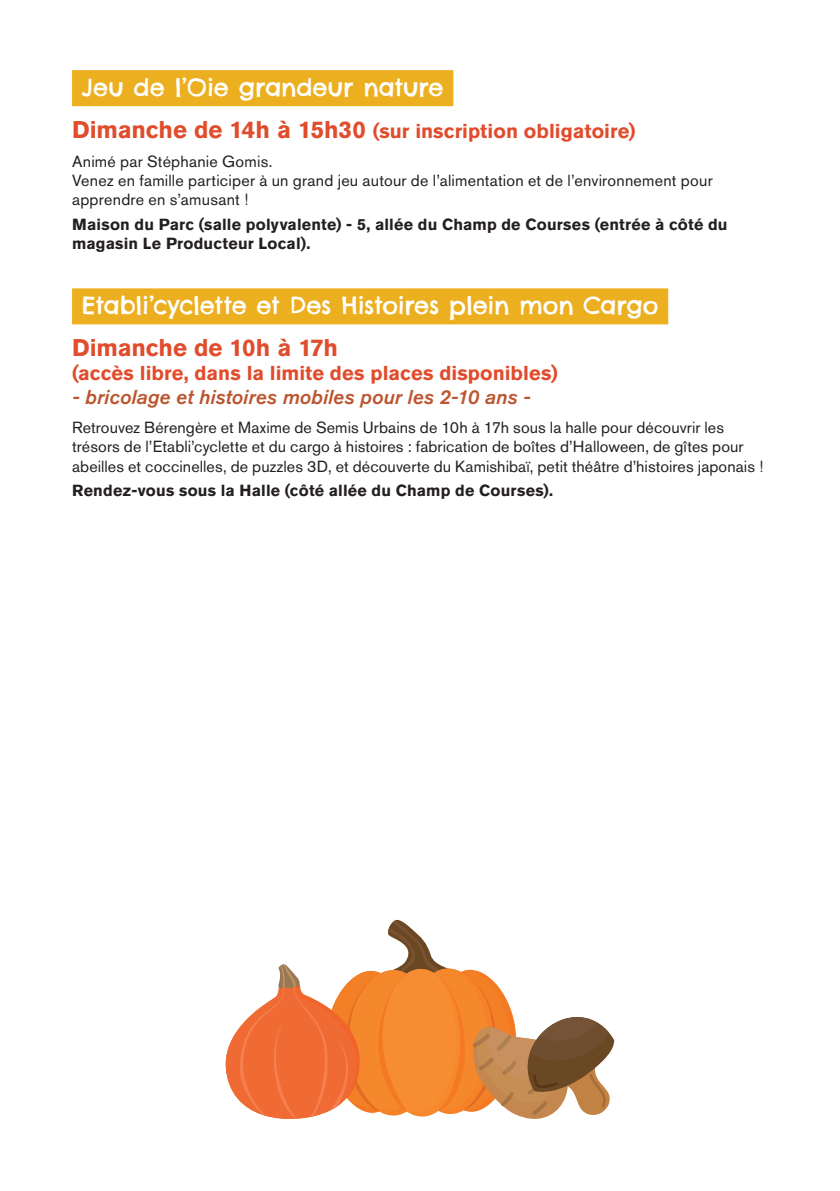
<style>
.page{position:relative;width:840px;height:1191px;background:#fff}
.page>*{position:absolute;margin:0;border:0;box-sizing:border-box;transform-origin:0 0}
.t1{font:24px "Chelsea Market Pro";letter-spacing:-.01em;color:#fff}
.t2{font:700 24px "Akzidenz Grotesk Std";letter-spacing:-.01em;color:#e04c2c}
.t3{font:700 20px "Akzidenz Grotesk Std";letter-spacing:.005em;color:#e04c2c}
.t4{font:italic 500 20px "Akzidenz Grotesk Std";letter-spacing:.005em;color:#bb5631}
.t5{font:16px/19.2px "Akzidenz Grotesk Std";letter-spacing:.01em;color:#231f20}
.t6{font:700 16px/19.2px "Akzidenz Grotesk Std";letter-spacing:.01em;color:#231f20}
.s1{font-size:24px}
</style>
<div class="page">
<div style="left:72px;top:70px;width:381px;height:36px;background:#ecaf20"></div>
<div style="left:72px;top:288px;width:595px;height:36px;background:#ecaf20"></div>
<svg style="left:225px;top:919px;width:389px;height:200px"></svg>
<h1 class="t1" style="left:82px;top:72px;width:363px">Jeu de l’Oie grandeur nature</h1>
<p class="t3" style="left:72px;top:119px;width:564px"><span class="s1">Dimanche de 14h à 15h30</span> (sur inscription obligatoire)</p>
<p class="t5" style="left:72px;top:152px;width:641px">Animé par Stéphanie Gomis.<br>Venez en famille participer à un grand jeu autour de l’alimentation et de l’environnement pour apprendre en s’amusant !</p>
<p class="t6" style="left:72px;top:215px;width:656px">Maison du Parc (salle polyvalente) - 5, allée du Champ de Courses (entrée à côté du magasin Le Producteur Local).</p>
<h1 class="t1" style="left:82px;top:290px;width:577px">Etabli’cyclette et Des Histoires plein mon Cargo</h1>
<h1 class="t2" style="left:72px;top:334px;width:267px">Dimanche de 10h à 17h</h1>
<p class="t3" style="left:72px;top:362px;width:487px">(accès libre, dans la limite des places disponibles)</p>
<p class="t4" style="left:72px;top:386px;width:460px">- bricolage et histoires mobiles pour les 2-10 ans -</p>
<p class="t5" style="left:72px;top:418px;width:692px">Retrouvez Bérengère et Maxime de Semis Urbains de 10h à 17h sous la halle pour découvrir les trésors de l’Etabli’cyclette et du cargo à histoires : fabrication de boîtes d’Halloween, de gîtes pour abeilles et coccinelles, de puzzles 3D, et découverte du Kamishibaï, petit théâtre d’histoires japonais !</p>
<p class="t6" style="left:72px;top:481px;width:482px">Rendez-vous sous la Halle (côté allée du Champ de Courses).</p>
</div>
